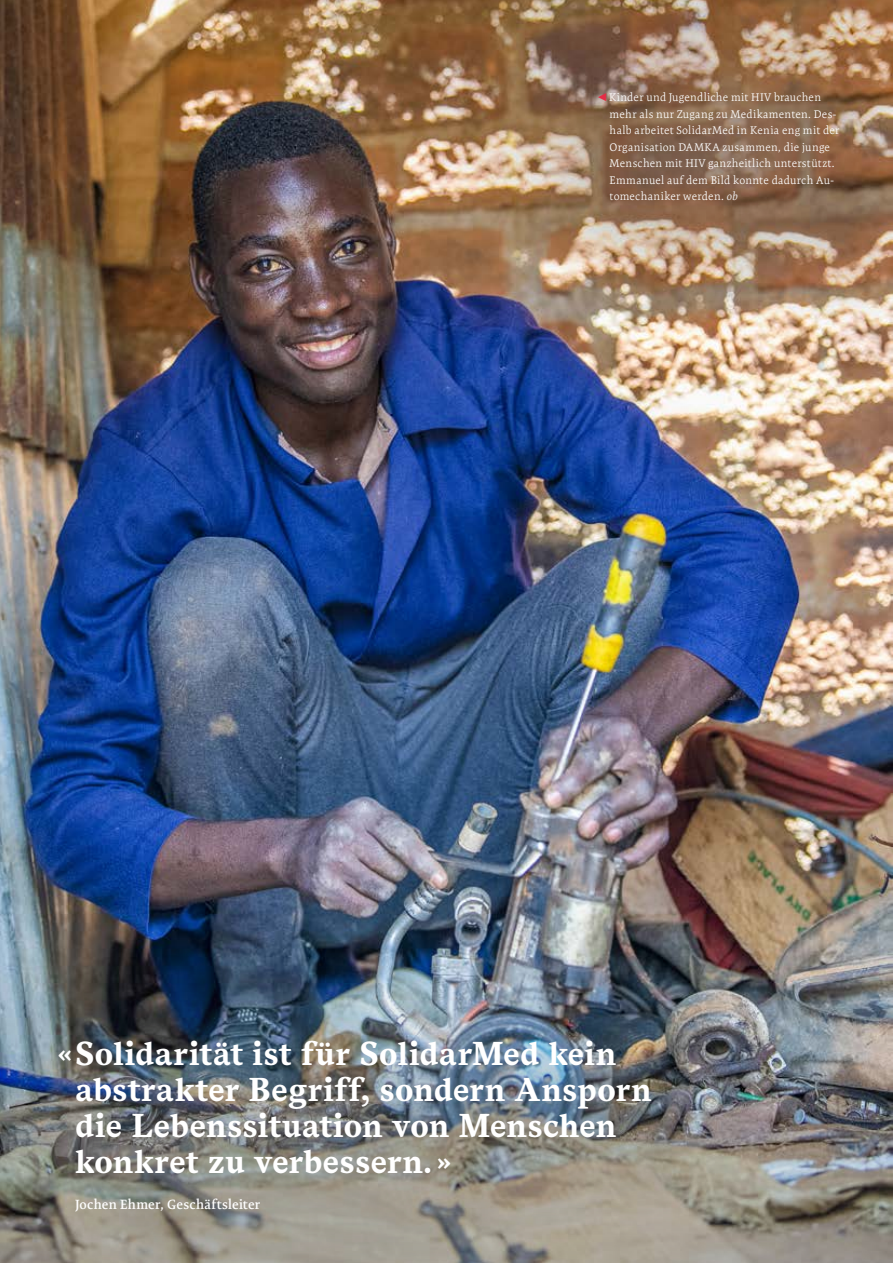
<style>
.page{position:relative;width:893px;height:1263px;background:#fff}
.page>*{position:absolute;margin:0;border:0;box-sizing:border-box;transform-origin:0 0}
.t1{font:700 33px/36px "Messina Serif";letter-spacing:.015em;color:#fff}
.t2{font:600 13.5px "Expo Serif Pro";letter-spacing:.015em;color:#fff}
.t3{font:300 11.25px/16.5px "Expo Serif Pro";letter-spacing:.025em;color:#fff}
.s1{font-family:"Andale Mono";font-weight:400;font-size:13.5px;color:#e52c45}
.s2{font-weight:400;font-style:italic;color:#ebe9e9}
</style>
<div class="page">
<img style="left:0;top:0;width:893px;height:898px">
<img style="left:516px;top:3px;width:377px;height:291px">
<svg style="left:546px;top:30px;width:346px;height:234px;background:#98765d"></svg>
<img style="left:0;top:898px;width:893px;height:365px">
<div style="left:0;top:937px;width:742px;height:326px;background:#6c6c66;opacity:.74"></div>
<p class="t3" style="left:610px;top:89px;width:231px;text-indent:-11px"><span class="s1">◄</span> Kinder und Jugendliche mit HIV brauchen mehr als nur Zugang zu Medikamenten. Des&shy;halb arbeitet SolidarMed in Kenia eng mit der Organisation DAMKA zusammen, die junge Menschen mit HIV ganzheitlich unterstützt.<br>Emmanuel auf dem Bild konnte dadurch Au&shy;tomechaniker werden. <span class="s2">ob</span></p>
<h1 class="t1" style="left:75px;top:1036px;width:578px;text-indent:-17px">«Solidarität ist für SolidarMed kein abstrakter Begriff, sondern Ansporn die Lebenssituation von Menschen konkret zu verbessern. »</h1>
<p class="t2" style="left:75px;top:1196px;width:186px">Jochen Ehmer, Geschäftsleiter</p>
</div>
